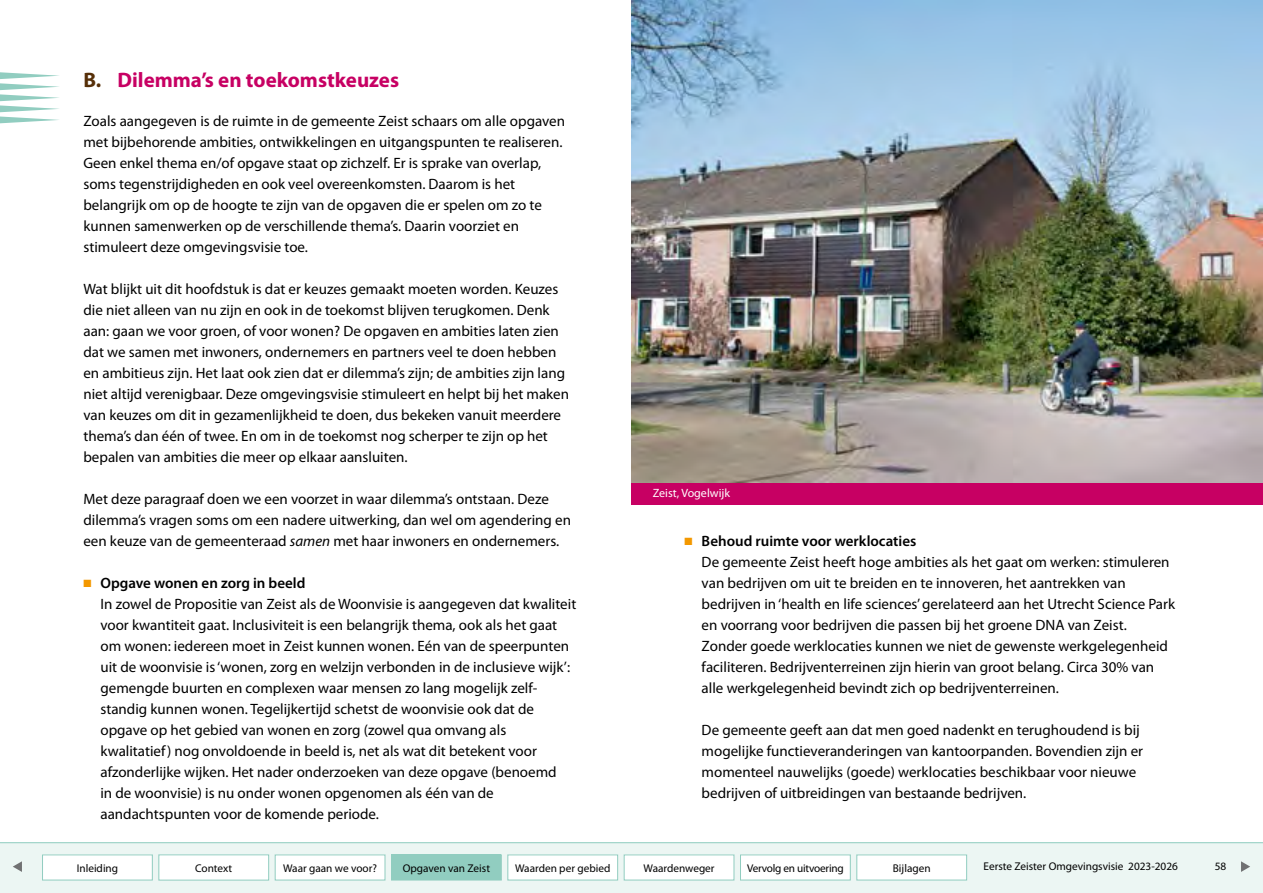
<style>
.page{position:relative;width:1263px;height:893px;background:#fff}
.page>*{position:absolute;margin:0;border:0;box-sizing:border-box;transform-origin:0 0}
.H2__Kop_2{font:700 21px "Myriad Pro";color:#c70063}
.P__Plat_Inspringen{font:15px/21px "Myriad Pro";color:#000}
.P__Platte_tekst{font:15px/21px "Myriad Pro";color:#000}
.P__Bijschrift_WIT{font:12px "Myriad Pro";color:#fff}
.t1{font:11.25px "Myriad Pro";color:#000}
.t2{font:11.25px "Myriad Pro";letter-spacing:-.02em;color:#000}
.s1{color:#562f08}
.s2{font-style:italic}
.s3{color:#f39800}
.s4{font-weight:600}
</style>
<div class="page">
<svg style="left:0;top:72px;width:59px;height:51px"></svg>
<img style="left:631px;top:0;width:632px;height:483px">
<div style="left:631px;top:483px;width:632px;height:21px;background:#c70063"></div>
<svg style="left:0;top:842px;width:1263px;height:51px;background:#e7f4f0"></svg>
<div style="left:43px;top:855px;width:109px;height:25px;background:#fff"></div>
<div style="left:42px;top:854px;width:111px;height:26px;border:1px solid #91cdc0"></div>
<div style="left:159px;top:855px;width:110px;height:25px;background:#fff"></div>
<div style="left:158px;top:854px;width:111px;height:26px;border:1px solid #91cdc0"></div>
<div style="left:275px;top:855px;width:110px;height:25px;background:#fff"></div>
<div style="left:275px;top:854px;width:110px;height:26px;border:1px solid #91cdc0"></div>
<div style="left:391px;top:855px;width:110px;height:25px;background:#91cdc0"></div>
<div style="left:391px;top:854px;width:111px;height:26px;border:1px solid #91cdc0"></div>
<div style="left:508px;top:855px;width:110px;height:25px;background:#fff"></div>
<div style="left:507px;top:854px;width:111px;height:26px;border:1px solid #91cdc0"></div>
<div style="left:624px;top:855px;width:110px;height:25px;background:#fff"></div>
<div style="left:624px;top:854px;width:110px;height:26px;border:1px solid #91cdc0"></div>
<div style="left:740px;top:855px;width:110px;height:25px;background:#fff"></div>
<div style="left:740px;top:854px;width:111px;height:26px;border:1px solid #91cdc0"></div>
<div style="left:857px;top:855px;width:110px;height:25px;background:#fff"></div>
<div style="left:856px;top:854px;width:111px;height:26px;border:1px solid #91cdc0"></div>
<svg style="left:13px;top:861px;width:9px;height:11px"></svg>
<svg style="left:1241px;top:861px;width:9px;height:11px"></svg>
<h2 class="H2__Kop_2" style="left:83px;top:68px;width:317px"><span class="s1">B.</span> Dilemma’s en toekomstkeuzes</h2>
<p class="P__Platte_tekst" style="left:83px;top:111px;width:483px">Zoals aangegeven is de ruimte in de gemeente Zeist schaars om alle opgaven met bijbehorende ambities, ontwikkelingen en uitgangspunten te realiseren.<br>Geen enkel thema en/of opgave staat op zichzelf. Er is sprake van overlap, soms tegenstrijdigheden en ook veel overeenkomsten. Daarom is het belangrijk om op de hoogte te zijn van de opgaven die er spelen om zo te kunnen samenwerken op de verschillende thema’s. Daarin voorziet en stimuleert deze omgevingsvisie toe.</p>
<p class="P__Platte_tekst" style="left:83px;top:279px;width:487px">Wat blijkt uit dit hoofdstuk is dat er keuzes gemaakt moeten worden. Keuzes die niet alleen van nu zijn en ook in de toekomst blijven terugkomen. Denk aan: gaan we voor groen, of voor wonen? De opgaven en ambities laten zien dat we samen met inwoners, ondernemers en partners veel te doen hebben en ambitieus zijn. Het laat ook zien dat er dilemma’s zijn; de ambities zijn lang niet altijd verenigbaar. Deze omgevingsvisie stimuleert en helpt bij het maken van keuzes om dit in gezamenlijkheid te doen, dus bekeken vanuit meerdere thema’s dan één of twee. En om in de toekomst nog scherper te zijn op het bepalen van ambities die meer op elkaar aansluiten.</p>
<p class="P__Platte_tekst" style="left:83px;top:489px;width:489px">Met deze paragraaf doen we een voorzet in waar dilemma’s ontstaan. Deze dilemma’s vragen soms om een nadere uitwerking, dan wel om agendering en een keuze van de gemeenteraad <span class="s2">samen</span> met haar inwoners en ondernemers.</p>
<p class="P__Plat_Inspringen" style="left:100px;top:573px;width:477px;text-indent:-17px"><span class="s3">■</span> <span class="s4">Opgave wonen en zorg in beeld<br></span>In zowel de Propositie van Zeist als de Woonvisie is aangegeven dat kwaliteit voor kwantiteit gaat. Inclusiviteit is een belangrijk thema, ook als het gaat om wonen: iedereen moet in Zeist kunnen wonen. Eén van de speerpunten uit de woonvisie is ‘wonen, zorg en welzijn verbonden in de inclusieve wijk’: gemengde buurten en complexen waar mensen zo lang mogelijk zelf&shy;standig kunnen wonen. Tegelijkertijd schetst de woonvisie ook dat de opgave op het gebied van wonen en zorg (zowel qua omvang als kwalitatief) nog onvoldoende in beeld is, net als wat dit betekent voor afzonderlijke wijken. Het nader onderzoeken van deze opgave (benoemd<br>in de woonvisie) is nu onder wonen opgenomen als één van de aandachtspunten voor de komende periode.</p>
<p class="P__Bijschrift_WIT" style="left:653px;top:487px;width:79px">Zeist, Vogelwijk</p>
<p class="P__Plat_Inspringen" style="left:702px;top:531px;width:475px;text-indent:-17px"><span class="s3">■</span> <span class="s4">Behoud ruimte voor werklocaties<br></span>De gemeente Zeist heeft hoge ambities als het gaat om werken: stimuleren van bedrijven om uit te breiden en te innoveren, het aantrekken van bedrijven in ‘health en life sciences’ gerelateerd aan het Utrecht Science Park en voorrang voor bedrijven die passen bij het groene DNA van Zeist.<br>Zonder goede werklocaties kunnen we niet de gewenste werkgelegenheid faciliteren. Bedrijventerreinen zijn hierin van groot belang. Circa 30% van alle werkgelegenheid bevindt zich op bedrijventerreinen.</p>
<p class="P__Plat_Inspringen" style="left:702px;top:720px;width:443px">De gemeente geeft aan dat men goed nadenkt en terughoudend is bij mogelijke functieveranderingen van kantoorpanden. Bovendien zijn er momenteel nauwelijks (goede) werklocaties beschikbaar voor nieuwe bedrijven of uitbreidingen van bestaande bedrijven.</p>
<p class="t1" style="left:77px;top:862px;width:43px">Inleiding</p>
<p class="t1" style="left:195px;top:862px;width:39px">Context</p>
<p class="t1" style="left:283px;top:862px;width:95px">Waar gaan we voor?</p>
<p class="t1" style="left:403px;top:862px;width:89px">Opgaven van Zeist</p>
<p class="t1" style="left:515px;top:862px;width:97px">Waarden per gebied</p>
<p class="t1" style="left:643px;top:862px;width:73px">Waardenweger</p>
<p class="t2" style="left:747px;top:862px;width:98px">Vervolg en uitvoering</p>
<p class="t1" style="left:893px;top:862px;width:39px">Bijlagen</p>
<p class="t1" style="left:983px;top:860px;width:196px">Eerste Zeister Omgevingsvisie 2023-2026</p>
<p class="t1" style="left:1215px;top:860px;width:13px">58</p>
</div>
